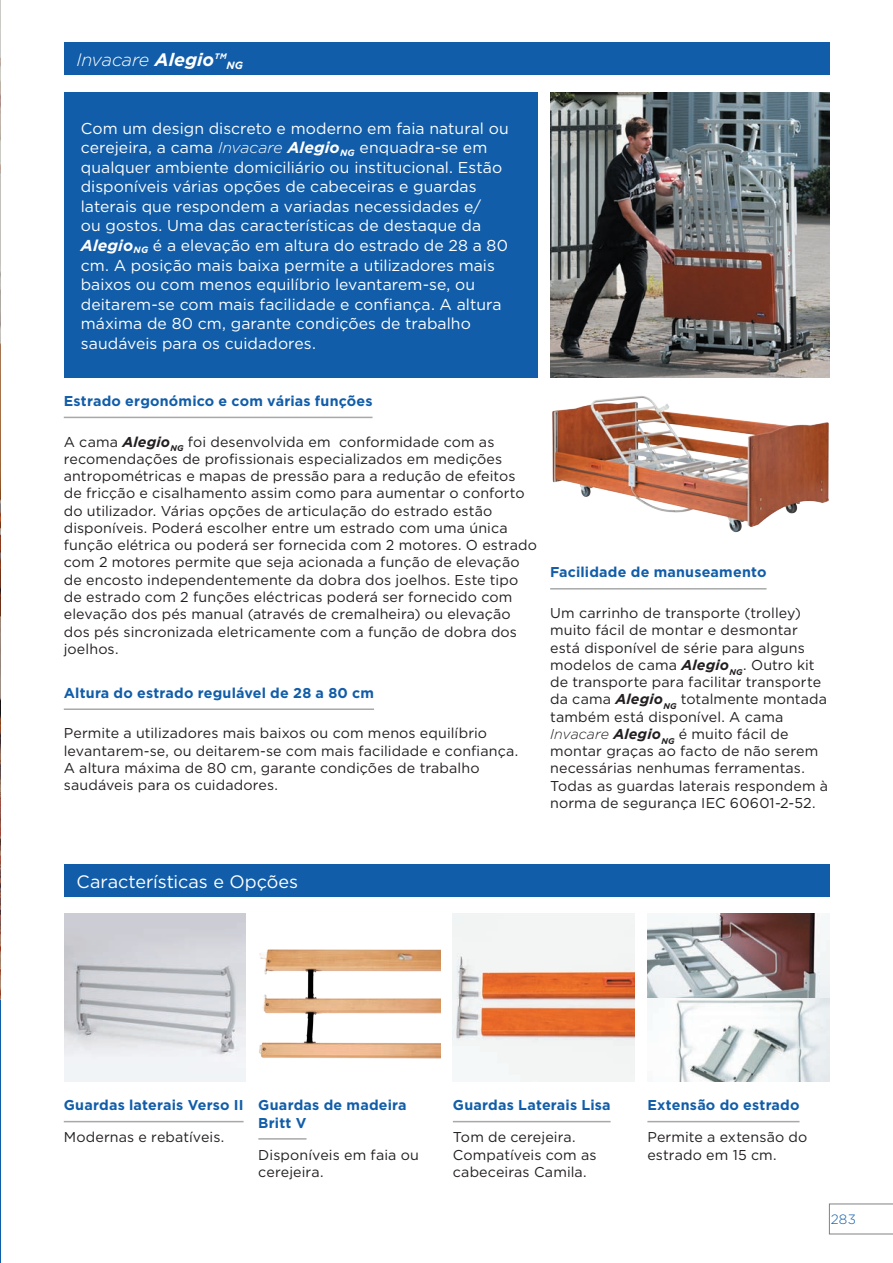
<style>
.page{position:relative;width:893px;height:1263px;background:#fff}
.page>*{position:absolute;margin:0;border:0;box-sizing:border-box;transform-origin:0 0}
.t1{font:18px "Gotham";color:#fff}
.t2{font:italic 300 18px "Gotham";letter-spacing:-.01em;color:#fff}
.t3{font:15.75px/19.5px "Gotham";letter-spacing:.005em;color:#fff}
.t4{font:14.25px/17.2px "Gotham";letter-spacing:.01em;color:#231f20}
.t5{font:700 14.25px/17.2px "Gotham";letter-spacing:.015em;color:#115da9}
.t6{font:300 13.5px "Gotham";color:#115da9}
.s1{font-weight:700}
.s2{font-weight:300;font-style:italic}
.s3{font-weight:700;font-style:italic}
</style>
<div class="page">
<div style="left:0;top:999px;width:13px;height:264px;background:#115da9"></div>
<svg style="left:829px;top:1204px;width:64px;height:30px"></svg>
<div style="left:64px;top:43px;width:765px;height:32px;background:#115da9"></div>
<div style="left:64px;top:92px;width:473px;height:286px;background:#115da9"></div>
<div style="left:64px;top:864px;width:765px;height:33px;background:#115da9"></div>
<img style="left:0;top:0;width:1px;height:999px">
<img style="left:550px;top:92px;width:279px;height:286px">
<img style="left:552px;top:396px;width:277px;height:137px">
<img style="left:64px;top:913px;width:182px;height:169px">
<img style="left:259px;top:949px;width:181px;height:110px">
<img style="left:453px;top:913px;width:182px;height:169px">
<hr style="left:64px;top:1121px;width:180px;height:1px;background:#a7a9a9">
<hr style="left:258px;top:1138px;width:49px;height:1px;background:#a7a9a9">
<hr style="left:453px;top:1121px;width:158px;height:1px;background:#a7a9a9">
<img style="left:647px;top:913px;width:182px;height:169px">
<hr style="left:647px;top:1121px;width:152px;height:1px;background:#a7a9a9">
<hr style="left:64px;top:417px;width:309px;height:1px;background:#a7a9a9">
<hr style="left:64px;top:708px;width:310px;height:2px;background:#a7a9a9">
<hr style="left:550px;top:588px;width:216px;height:1px;background:#a7a9a9">
<div style="left:1px;top:0;width:20px;height:1263px;background:#fff"></div>
<p class="t2" style="left:77px;top:48px;width:168px">Invacare <span class="s1">Alegio™</span><sub>NG</sub></p>
<p class="t3" style="left:81px;top:118px;width:429px">Com um design discreto e moderno em faia natural ou cerejeira, a cama <span class="s2">Invacare</span> <span class="s3">Alegio</span><sub>NG</sub> enquadra-se em qualquer ambiente domiciliário ou institucional. Estão disponíveis várias opções de cabeceiras e guardas laterais que respondem a variadas necessidades e/<br>ou gostos. Uma das características de destaque da <span class="s3">Alegio</span><sub>NG</sub> é a elevação em altura do estrado de 28 a 80 cm. A posição mais baixa permite a utilizadores mais baixos ou com menos equilíbrio levantarem-se, ou deitarem-se com mais facilidade e confiança. A altura máxima de 80 cm, garante condições de trabalho saudáveis para os cuidadores.</p>
<p class="t5" style="left:64px;top:392px;width:310px">Estrado ergonómico e com várias funções</p>
<p class="t4" style="left:64px;top:433px;width:475px">A cama <span class="s3">Alegio</span><sub>NG</sub> foi desenvolvida em conformidade com as recomendações de profissionais especializados em medições antropométricas e mapas de pressão para a redução de efeitos de fricção e cisalhamento assim como para aumentar o conforto do utilizador. Várias opções de articulação do estrado estão disponíveis. Poderá escolher entre um estrado com uma única função elétrica ou poderá ser fornecida com 2 motores. O estrado com 2 motores permite que seja acionada a função de elevação de encosto independentemente da dobra dos joelhos. Este tipo de estrado com 2 funções eléctricas poderá ser fornecido com elevação dos pés manual (através de cremalheira) ou elevação dos pés sincronizada eletricamente com a função de dobra dos joelhos.</p>
<p class="t5" style="left:64px;top:684px;width:312px">Altura do estrado regulável de 28 a 80 cm</p>
<p class="t4" style="left:64px;top:724px;width:456px">Permite a utilizadores mais baixos ou com menos equilíbrio levantarem-se, ou deitarem-se com mais facilidade e confiança.<br>A altura máxima de 80 cm, garante condições de trabalho saudáveis para os cuidadores.</p>
<p class="t5" style="left:550px;top:564px;width:218px">Facilidade de manuseamento</p>
<p class="t4" style="left:550px;top:604px;width:279px">Um carrinho de transporte (trolley) muito fácil de montar e desmontar está disponível de série para alguns modelos de cama <span class="s3">Alegio</span><sub>NG</sub>. Outro kit de transporte para facilitar transporte da cama <span class="s3">Alegio</span><sub>NG</sub> totalmente montada também está disponível. A cama <span class="s2">Invacare</span> <span class="s3">Alegio</span><sub>NG</sub> é muito fácil de montar graças ao facto de não serem necessárias nenhumas ferramentas.<br>Todas as guardas laterais respondem à norma de segurança IEC 60601-2-52.</p>
<p class="t1" style="left:77px;top:870px;width:223px">Características e Opções</p>
<p class="t5" style="left:64px;top:1096px;width:181px">Guardas laterais Verso II</p>
<p class="t4" style="left:64px;top:1128px;width:162px">Modernas e rebatíveis.</p>
<p class="t5" style="left:258px;top:1096px;width:150px">Guardas de madeira<br>Britt V</p>
<p class="t4" style="left:258px;top:1146px;width:162px">Disponíveis em faia ou cerejeira.</p>
<p class="t5" style="left:453px;top:1096px;width:159px">Guardas Laterais Lisa</p>
<p class="t4" style="left:453px;top:1128px;width:145px">Tom de cerejeira.<br>Compatíveis com as cabeceiras Camila.</p>
<p class="t5" style="left:647px;top:1096px;width:154px">Extensão do estrado</p>
<p class="t4" style="left:647px;top:1128px;width:162px">Permite a extensão do estrado em 15 cm.</p>
<p class="t6" style="left:831px;top:1211px;width:27px">283</p>
</div>
